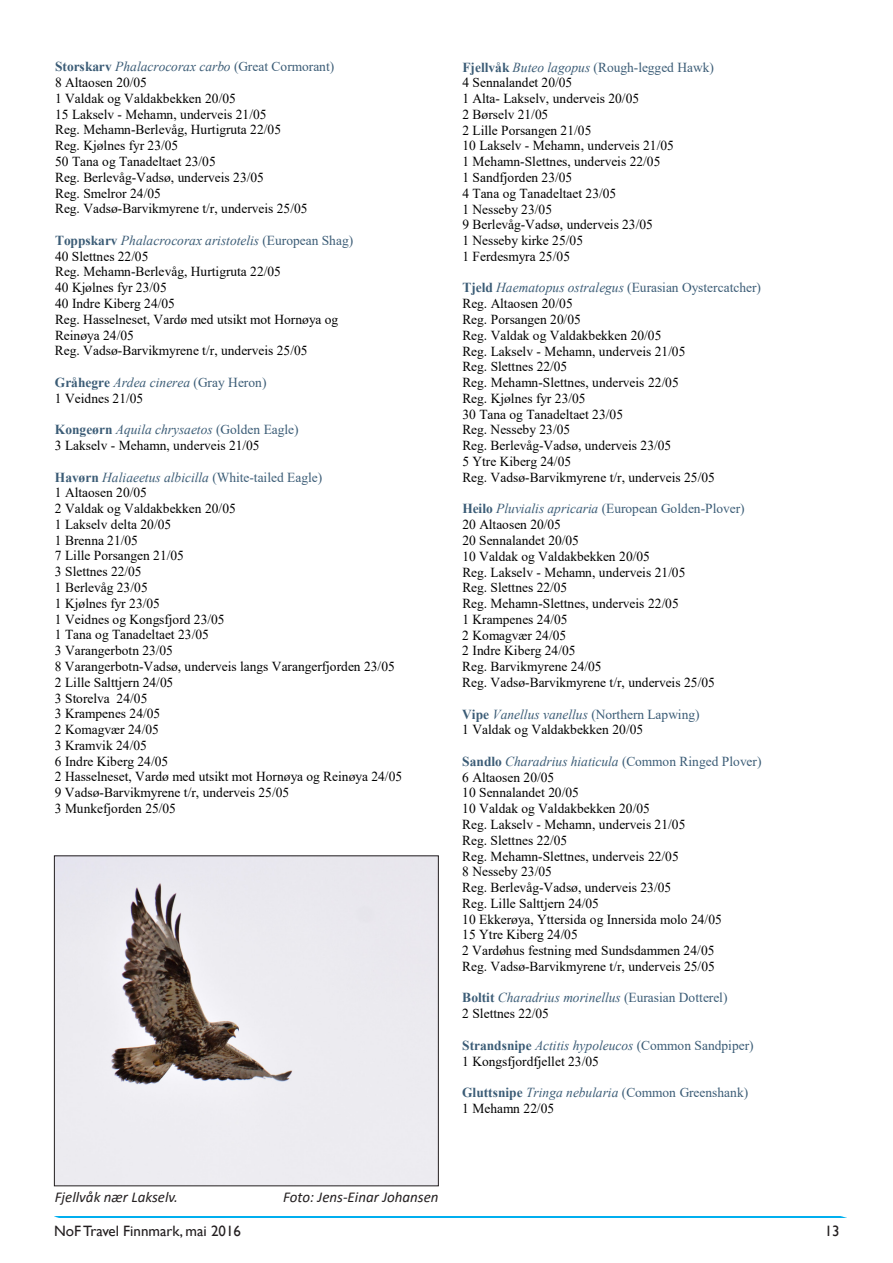
<style>
.page{position:relative;width:893px;height:1263px;background:#fff}
.page>*{position:absolute;margin:0;border:0;box-sizing:border-box;transform-origin:0 0}
.t1{font:italic 15px "Calibri";color:#231f20}
.t2{font:15px "Gill Sans";color:#231f20}
.t3{font:13.65px/15.8px "Times New Roman";color:#000}
.t4{font:italic 13.65px/15.8px "Times New Roman";color:#3b5c76}
.t5{font:13.65px/15.8px "Times New Roman";letter-spacing:-.005em;color:#3b5c76}
.s1{font-weight:700;color:#3b5c76}
.s2{font-style:italic;color:#3b5c76}
.s3{color:#3b5c76}
.s4{font-weight:700;font-style:normal}
.s5{font-style:normal}
.s6{font-style:normal;color:#000}
.s7{font-weight:700}
.s8{font-style:italic}
.s9{color:#000}
</style>
<div class="page">
<img style="left:56px;top:857px;width:381px;height:327px">
<div style="left:54px;top:855px;width:385px;height:331px;border:1px solid #231f20"></div>
<hr style="left:55px;top:1216px;width:792px;height:2px;background:#00aeef">
<p class="t3" style="left:55px;top:58px;width:281px"><span class="s1">Storskarv</span> <span class="s2">Phalacrocorax carbo</span> <span class="s3">(Great Cormorant)<br></span>8 Altaosen 20/05<br>1 Valdak og Valdakbekken 20/05<br>15 Lakselv - Mehamn, underveis 21/05<br>Reg. Mehamn-Berlevåg, Hurtigruta 22/05<br>Reg. Kjølnes fyr 23/05<br>50 Tana og Tanadeltaet 23/05<br>Reg. Berlevåg-Vadsø, underveis 23/05<br>Reg. Smelror 24/05<br>Reg. Vadsø-Barvikmyrene t/r, underveis 25/05</p>
<p class="t3" style="left:55px;top:232px;width:300px"><span class="s1">Toppskarv</span> <span class="s2">Phalacrocorax aristotelis</span> <span class="s3">(European Shag)<br></span>40 Slettnes 22/05<br>Reg. Mehamn-Berlevåg, Hurtigruta 22/05<br>40 Kjølnes fyr 23/05<br>40 Indre Kiberg 24/05<br>Reg. Hasselneset, Vardø med utsikt mot Hornøya og Reinøya 24/05<br>Reg. Vadsø-Barvikmyrene t/r, underveis 25/05</p>
<p class="t3" style="left:55px;top:374px;width:213px"><span class="s1">Gråhegre</span> <span class="s2">Ardea cinerea</span> <span class="s3">(Gray Heron)<br></span>1 Veidnes 21/05</p>
<p class="t3" style="left:55px;top:421px;width:245px"><span class="s1">Kongeørn</span> <span class="s2">Aquila chrysaetos</span> <span class="s3">(Golden Eagle)<br></span>3 Lakselv - Mehamn, underveis 21/05</p>
<p class="t3" style="left:55px;top:469px;width:349px"><span class="s1">Havørn</span> <span class="s2">Haliaeetus albicilla</span> <span class="s3">(White-tailed Eagle)<br></span>1 Altaosen 20/05<br>2 Valdak og Valdakbekken 20/05<br>1 Lakselv delta 20/05<br>1 Brenna 21/05<br>7 Lille Porsangen 21/05<br>3 Slettnes 22/05<br>1 Berlevåg 23/05<br>1 Kjølnes fyr 23/05<br>1 Veidnes og Kongsfjord 23/05<br>1 Tana og Tanadeltaet 23/05<br>3 Varangerbotn 23/05<br>8 Varangerbotn-Vadsø, underveis langs Varangerfjorden 23/05<br>2 Lille Salttjern 24/05<br>3 Storelva 24/05<br>3 Krampenes 24/05<br>2 Komagvær 24/05<br>3 Kramvik 24/05<br>6 Indre Kiberg 24/05<br>2 Hasselneset, Vardø med utsikt mot Hornøya og Reinøya 24/05<br>9 Vadsø-Barvikmyrene t/r, underveis 25/05<br>3 Munkefjorden 25/05</p>
<p class="t3" style="left:462px;top:59px;width:253px"><span class="s1">Fjellvåk</span> <span class="s2">Buteo lagopus</span> <span class="s3">(Rough-legged Hawk)<br></span>4 Sennalandet 20/05<br>1 Alta- Lakselv, underveis 20/05<br>2 Børselv 21/05<br>2 Lille Porsangen 21/05<br>10 Lakselv - Mehamn, underveis 21/05<br>1 Mehamn-Slettnes, underveis 22/05<br>1 Sandfjorden 23/05<br>4 Tana og Tanadeltaet 23/05<br>1 Nesseby 23/05<br>9 Berlevåg-Vadsø, underveis 23/05<br>1 Nesseby kirke 25/05<br>1 Ferdesmyra 25/05</p>
<p class="t3" style="left:462px;top:279px;width:300px"><span class="s1">Tjeld</span> <span class="s2">Haematopus ostralegus</span> <span class="s3">(Eurasian Oystercatcher)<br></span>Reg. Altaosen 20/05<br>Reg. Porsangen 20/05<br>Reg. Valdak og Valdakbekken 20/05<br>Reg. Lakselv - Mehamn, underveis 21/05<br>Reg. Slettnes 22/05<br>Reg. Mehamn-Slettnes, underveis 22/05<br>Reg. Kjølnes fyr 23/05<br>30 Tana og Tanadeltaet 23/05<br>Reg. Nesseby 23/05<br>Reg. Berlevåg-Vadsø, underveis 23/05<br>5 Ytre Kiberg 24/05<br>Reg. Vadsø-Barvikmyrene t/r, underveis 25/05</p>
<p class="t3" style="left:462px;top:500px;width:284px"><span class="s1">Heilo</span> <span class="s2">Pluvialis apricaria</span> <span class="s3">(European Golden-Plover)<br></span>20 Altaosen 20/05<br>20 Sennalandet 20/05<br>10 Valdak og Valdakbekken 20/05<br>Reg. Lakselv - Mehamn, underveis 21/05<br>Reg. Slettnes 22/05<br>Reg. Mehamn-Slettnes, underveis 22/05<br>1 Krampenes 24/05<br>2 Komagvær 24/05<br>2 Indre Kiberg 24/05<br>Reg. Barvikmyrene 24/05<br>Reg. Vadsø-Barvikmyrene t/r, underveis 25/05</p>
<p class="t3" style="left:462px;top:706px;width:239px"><span class="s1">Vipe</span> <span class="s2">Vanellus vanellus</span> <span class="s3">(Northern Lapwing)<br></span>1 Valdak og Valdakbekken 20/05</p>
<p class="t3" style="left:462px;top:753px;width:301px"><span class="s1">Sandlo</span> <span class="s2">Charadrius hiaticula</span> <span class="s3">(Common Ringed Plover)<br></span>6 Altaosen 20/05<br>10 Sennalandet 20/05<br>10 Valdak og Valdakbekken 20/05<br>Reg. Lakselv - Mehamn, underveis 21/05<br>Reg. Slettnes 22/05<br>Reg. Mehamn-Slettnes, underveis 22/05<br>8 Nesseby 23/05<br>Reg. Berlevåg-Vadsø, underveis 23/05<br>Reg. Lille Salttjern 24/05<br>10 Ekkerøya, Yttersida og Innersida molo 24/05<br>15 Ytre Kiberg 24/05<br>2 Vardøhus festning med Sundsdammen 24/05<br>Reg. Vadsø-Barvikmyrene t/r, underveis 25/05</p>
<p class="t4" style="left:462px;top:990px;width:267px"><span class="s4">Boltit</span> Charadrius morinellus <span class="s5">(Eurasian Dotterel)<br></span><span class="s6">2 Slettnes 22/05</span></p>
<p class="t3" style="left:462px;top:1037px;width:293px"><span class="s1">Strandsnipe</span> <span class="s2">Actitis hypoleucos</span> <span class="s3">(Common Sandpiper)<br></span>1 Kongsfjordfjellet 23/05</p>
<p class="t5" style="left:462px;top:1084px;width:287px"><span class="s7">Gluttsnipe</span> <span class="s8">Tringa nebularia</span> (Common Greenshank)<br><span class="s9">1 Mehamn 22/05</span></p>
<p class="t1" style="left:55px;top:1186px;width:125px">Fjellvåk nær Lakselv.</p>
<p class="t1" style="left:283px;top:1186px;width:157px">Foto: Jens-Einar Johansen</p>
<p class="t2" style="left:54px;top:1223px;width:189px">NoF Travel Finnmark, mai 2016</p>
<p class="t2" style="left:825px;top:1223px;width:16px">13</p>
</div>
